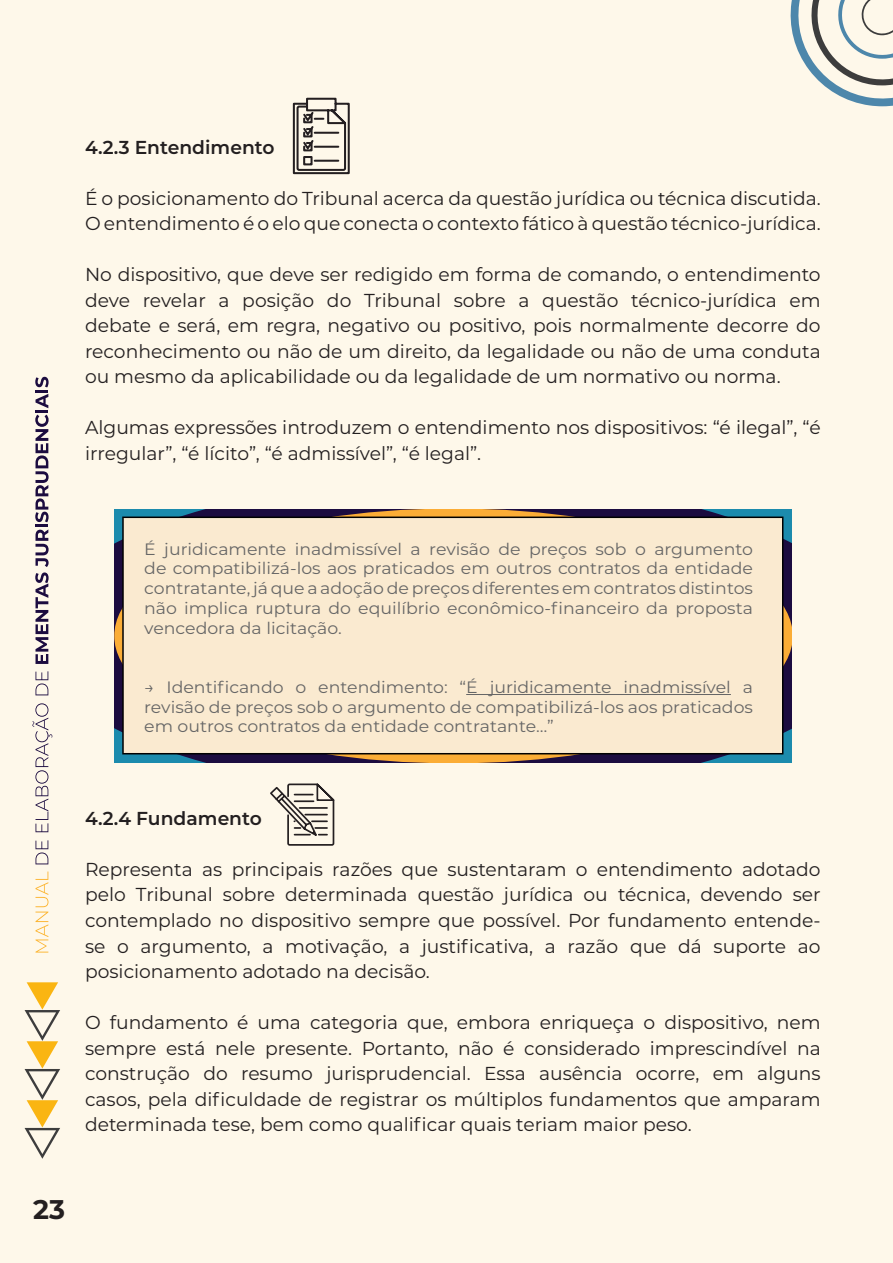
<style>
.page{position:relative;width:893px;height:1263px;background:#fef8ea}
.page>*{position:absolute;margin:0;border:0;box-sizing:border-box;transform-origin:0 0}
.t1{font:700 27px "Montserrat";color:#231f20}
.t2{font:18.75px/25.5px "Montserrat";color:#231f20;text-align:justify}
.t3{font:600 18.75px "Montserrat";color:#231f20}
.t4{font:16.5px/19.8px "Montserrat";color:#666;text-align:justify;scale:1.05 1}
</style>
<div class="page">
<svg style="left:25px;top:982px;width:35px;height:177px"></svg>
<svg style="left:790px;top:0;width:103px;height:106px"></svg>
<svg style="left:36px;top:871px;width:12px;height:81px"></svg>
<svg style="left:36px;top:840px;width:12px;height:24px"></svg>
<svg style="left:32px;top:703px;width:20px;height:129px"></svg>
<svg style="left:36px;top:671px;width:12px;height:24px"></svg>
<svg style="left:35px;top:377px;width:14px;height:287px"></svg>
<svg style="left:114px;top:509px;width:677px;height:253px;background:#4d4a53"></svg>
<div style="left:123px;top:517px;width:660px;height:237px;background:#faead0"></div>
<hr style="left:122px;top:516px;width:661px;height:2px;background:#000">
<hr style="left:122px;top:518px;width:2px;height:235px;background:#000">
<hr style="left:782px;top:518px;width:1px;height:235px;background:#000">
<hr style="left:122px;top:753px;width:661px;height:1px;background:#000">
<hr style="left:466px;top:694px;width:265px;height:1px;background:#666">
<svg style="left:270px;top:783px;width:65px;height:63px"></svg>
<svg style="left:292px;top:97px;width:58px;height:78px"></svg>
<p class="t3" style="left:85px;top:134px;width:191px">4.2.3 Entendimento</p>
<p class="t2" style="left:85px;top:184px;width:737px">É o posicionamento do Tribunal acerca da questão jurídica ou técnica discutida.<br>O entendimento é o elo que conecta o contexto fático à questão técnico-jurídica.</p>
<p class="t2" style="left:85px;top:261px;width:737px">No dispositivo, que deve ser redigido em forma de comando, o entendimento deve revelar a posição do Tribunal sobre a questão técnico-jurídica em debate e será, em regra, negativo ou positivo, pois normalmente decorre do reconhecimento ou não de um direito, da legalidade ou não de uma conduta ou mesmo da aplicabilidade ou da legalidade de um normativo ou norma.</p>
<p class="t2" style="left:85px;top:414px;width:737px">Algumas expressões introduzem o entendimento nos dispositivos: “é ilegal”, “é irregular”, “é lícito”, “é admissível”, “é legal”.</p>
<p class="t4" style="left:144px;top:538px;width:581px">É juridicamente inadmissível a revisão de preços sob o argumento de compatibilizá-los aos praticados em outros contratos da entidade contratante, já que a adoção de preços diferentes em contratos distintos não implica ruptura do equilíbrio econômico-financeiro da proposta vencedora da licitação.</p>
<p class="t4" style="left:144px;top:676px;width:581px">→ Identificando o entendimento: “É juridicamente inadmissível a revisão de preços sob o argumento de compatibilizá-los aos praticados em outros contratos da entidade contratante…”</p>
<p class="t3" style="left:85px;top:805px;width:178px">4.2.4 Fundamento</p>
<p class="t2" style="left:85px;top:856px;width:737px">Representa as principais razões que sustentaram o entendimento adotado pelo Tribunal sobre determinada questão jurídica ou técnica, devendo ser contemplado no dispositivo sempre que possível. Por fundamento entende&shy;se o argumento, a motivação, a justificativa, a razão que dá suporte ao posicionamento adotado na decisão.</p>
<p class="t2" style="left:85px;top:1009px;width:737px">O fundamento é uma categoria que, embora enriqueça o dispositivo, nem sempre está nele presente. Portanto, não é considerado imprescindível na construção do resumo jurisprudencial. Essa ausência ocorre, em alguns casos, pela dificuldade de registrar os múltiplos fundamentos que amparam determinada tese, bem como qualificar quais teriam maior peso.</p>
<h1 class="t1" style="left:33px;top:1190px;width:33px">23</h1>
</div>
